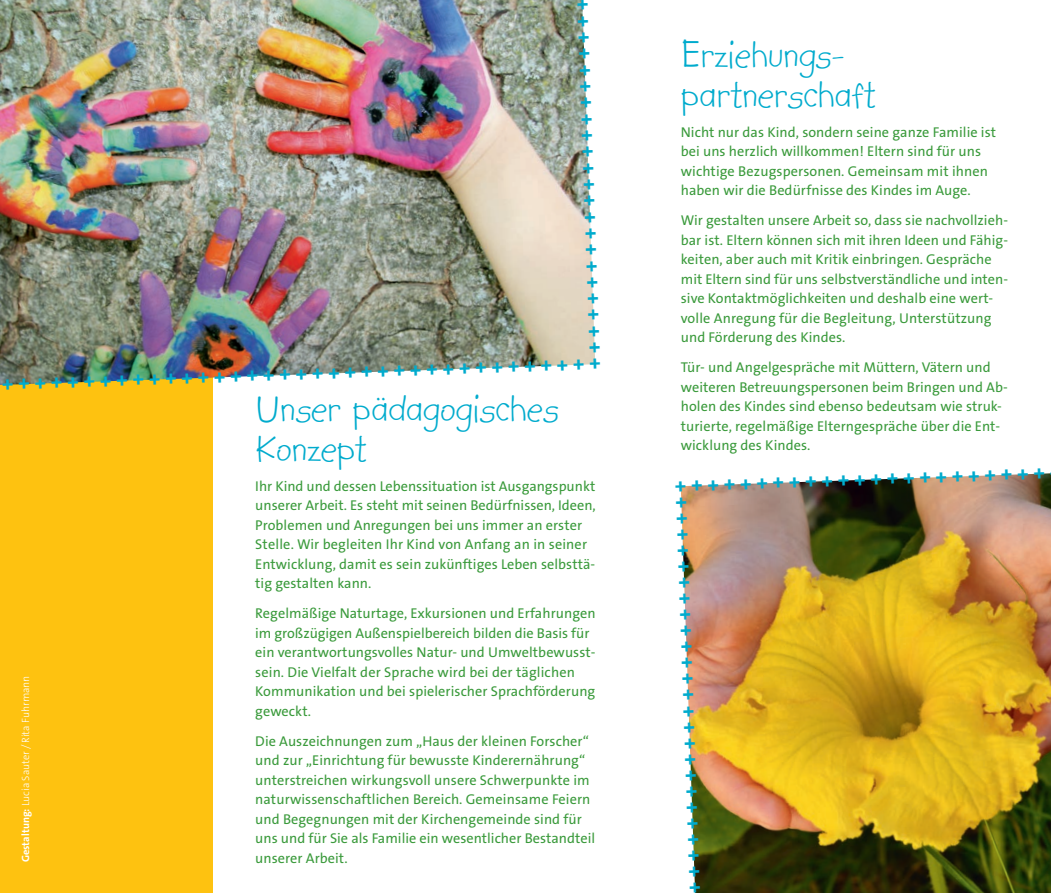
<style>
.page{position:relative;width:1051px;height:893px;background:#fff}
.page>*{position:absolute;margin:0;border:0;box-sizing:border-box;transform-origin:0 0}
.t1{font:42px/40.5px "Kidprint";color:#00abcd}
.t2{font:700 21px "The Sans Os F";color:#00abcd}
.t3{font:14.25px/19.5px "The Sans Os F";letter-spacing:.005em;color:#3a9a3b}
.t4{font:300 10.5px "The Sans Os F";color:#fff}
.s1{font-weight:700}
</style>
<div class="page">
<div style="left:0;top:0;width:213px;height:893px;background:#fec210"></div>
<img style="left:0;top:0;width:595px;height:385px">
<img style="left:680px;top:473px;width:370px;height:420px">
<h2 class="t2" style="left:580px;top:354px;width:356px;rotate:-92deg">++++++++++++++++++++++</h2>
<h2 class="t2" style="left:1px;top:370px;width:600px;rotate:-2deg">+++++++++++++++++++++++++++++++++++++</h2>
<p class="t4" style="left:19px;top:862px;width:188px;rotate:-90deg"><span class="s1">Gestaltung:</span> Lucia Sauter / Rita Fuhrmann</p>
<h1 class="t1" style="left:255px;top:388px;width:304px">Unser pädagogisches<br>Konzept</h1>
<p class="t3" style="left:255px;top:476px;width:342px">Ihr Kind und dessen Lebenssituation ist Ausgangspunkt unserer Arbeit. Es steht mit seinen Bedürfnissen, Ideen, Problemen und Anregungen bei uns immer an erster Stelle. Wir begleiten Ihr Kind von Anfang an in seiner Entwicklung, damit es sein zukünftiges Leben selbsttä&shy;tig gestalten kann.</p>
<p class="t3" style="left:255px;top:604px;width:342px">Regelmäßige Naturtage, Exkursionen und Erfahrungen im großzügigen Außenspielbereich bilden die Basis für ein verantwortungsvolles Natur- und Umweltbewusst&shy;sein. Die Vielfalt der Sprache wird bei der täglichen Kommunikation und bei spielerischer Sprachförderung geweckt.</p>
<p class="t3" style="left:255px;top:731px;width:341px">Die Auszeichnungen zum „Haus der kleinen Forscher“ und zur ,,Einrichtung für bewusste Kinderernährung“ unterstreichen wirkungsvoll unsere Schwerpunkte im naturwissenschaftlichen Bereich. Gemeinsame Feiern und Begegnungen mit der Kirchengemeinde sind für uns und für Sie als Familie ein wesentlicher Bestandteil unserer Arbeit.</p>
<h1 class="t1" style="left:680px;top:34px;width:196px">Erziehungs&shy;partnerschaft</h1>
<p class="t3" style="left:680px;top:122px;width:317px">Nicht nur das Kind, sondern seine ganze Familie ist bei uns herzlich willkommen! Eltern sind für uns wichtige Bezugspersonen. Gemeinsam mit ihnen haben wir die Bedürfnisse des Kindes im Auge.</p>
<p class="t3" style="left:680px;top:211px;width:329px">Wir gestalten unsere Arbeit so, dass sie nachvollzieh&shy;bar ist. Eltern können sich mit ihren Ideen und Fähig&shy;keiten, aber auch mit Kritik einbringen. Gespräche mit Eltern sind für uns selbstverständliche und inten&shy;sive Kontaktmöglichkeiten und deshalb eine wert&shy;volle Anregung für die Begleitung, Unterstützung und Förderung des Kindes.</p>
<p class="t3" style="left:680px;top:358px;width:328px">Tür- und Angelgespräche mit Müttern, Vätern und weiteren Betreuungspersonen beim Bringen und Ab&shy;holen des Kindes sind ebenso bedeutsam wie struk&shy;turierte, regelmäßige Elterngespräche über die Ent&shy;wicklung des Kindes.</p>
<h2 class="t2" style="left:1045px;top:488px;width:372px;rotate:178deg">+++++++++++++++++++++++</h2>
<h2 class="t2" style="left:695px;top:496px;width:398px;rotate:88deg">+++++++++++++++++++++++++</h2>
</div>
